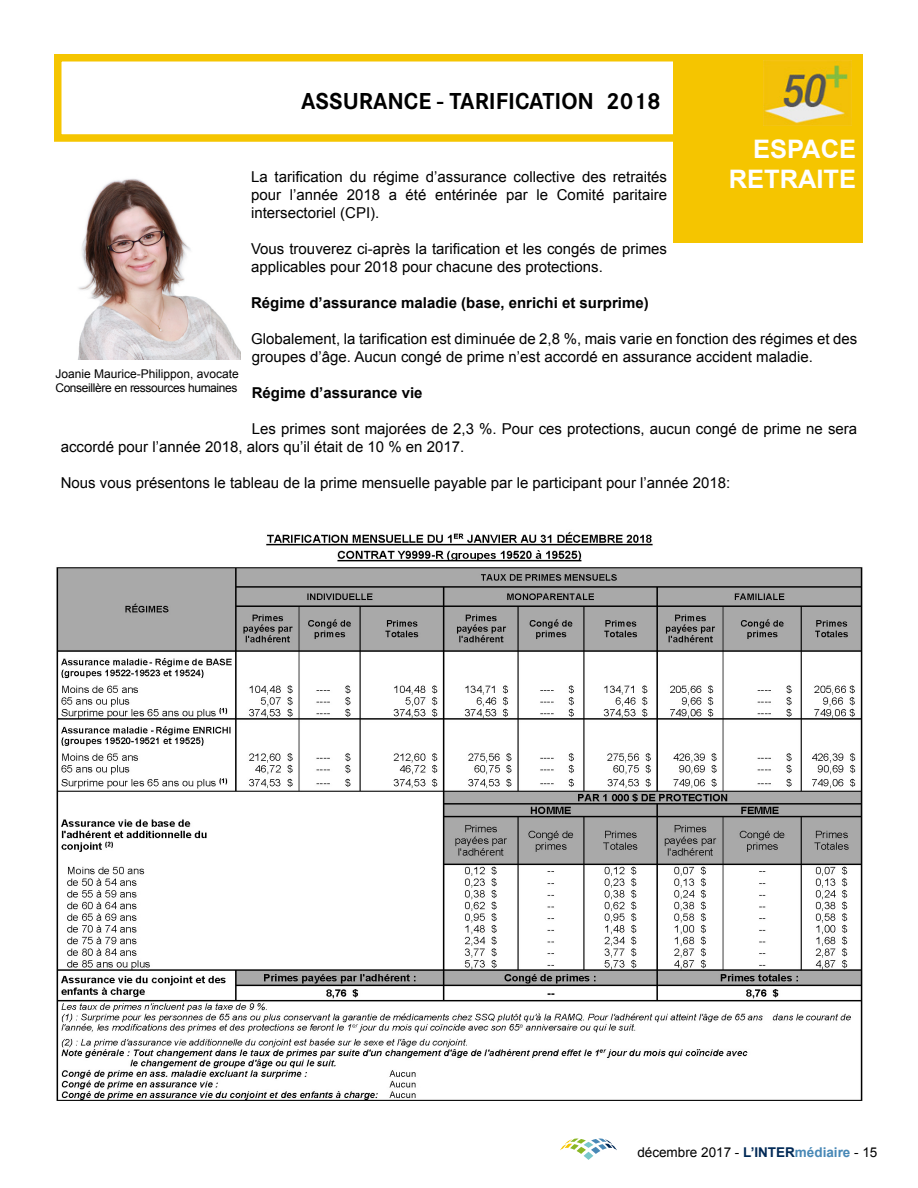
<style>
.page{position:relative;width:918px;height:1188px;background:#fff}
.page>*{position:absolute;margin:0;border:0;box-sizing:border-box;transform-origin:0 0}
.t1{font:700 25.5px/30.6px "Arial";color:#fff;text-align:right}
.t2{font:700 24px "Corporate S Pro";color:#000}
.t3{font:15px/18px "Arial";color:#000}
.t4{font:700 15px "Arial";color:#000}
.t5{font:13.5px "Arial";color:#000}
.t6{font:12px/14.4px "Arial";letter-spacing:-.03em;color:#000}
.s1{font-weight:700;color:#002956}
.s2{font-weight:700;color:#4888b6}
</style>
<div class="page">
<svg style="left:584px;top:1152px;width:9px;height:8px"></svg>
<svg style="left:591px;top:1147px;width:9px;height:7px"></svg>
<svg style="left:577px;top:1147px;width:9px;height:7px"></svg>
<svg style="left:560px;top:1138px;width:57px;height:12px"></svg>
<div style="left:674px;top:54px;width:189px;height:189px;background:#f5c500"></div>
<div style="left:54px;top:54px;width:628px;height:88px;border:8px solid #f5c500"></div>
<img style="left:763px;top:61px;width:89px;height:64px">
<img style="left:78px;top:178px;width:162px;height:182px">
<img style="left:56px;top:532px;width:807px;height:569px">
<h2 class="t2" style="left:301px;top:82px;width:361px">ASSURANCE - TARIFICATION 2018</h2>
<h1 class="t1" style="left:729px;top:134px;width:129px">ESPACE<br>RETRAITE</h1>
<p class="t3" style="left:251px;top:168px;width:418px;text-align:justify">La tarification du régime d’assurance collective des retraités pour l’année 2018 a été entérinée par le Comité paritaire intersectoriel (CPI).</p>
<p class="t3" style="left:251px;top:240px;width:418px">Vous trouverez ci-après la tarification et les congés de primes applicables pour 2018 pour chacune des protections.</p>
<p class="t4" style="left:251px;top:293px;width:399px">Régime d’assurance maladie (base, enrichi et surprime)</p>
<p class="t3" style="left:251px;top:330px;width:608px">Globalement, la tarification est diminuée de 2,8 %, mais varie en fonction des régimes et des groupes d’âge. Aucun congé de prime n’est accordé en assurance accident maladie.</p>
<p class="t4" style="left:252px;top:383px;width:172px">Régime d’assurance vie</p>
<p class="t3" style="left:61px;top:420px;width:798px;text-indent:191px">Les primes sont majorées de 2,3 %. Pour ces protections, aucun congé de prime ne sera accordé pour l’année 2018, alors qu’il était de 10 % en 2017.</p>
<p class="t3" style="left:61px;top:474px;width:671px">Nous vous présentons le tableau de la prime mensuelle payable par le participant pour l’année 2018:</p>
<p class="t6" style="left:55px;top:366px;width:185px">Joanie Maurice-Philippon, avocate<br>Conseillère en ressources humaines</p>
<p class="t5" style="left:637px;top:1143px;width:242px">décembre 2017 - <span class="s1">L’INTER</span><span class="s2">médiaire</span> - 15</p>
</div>
